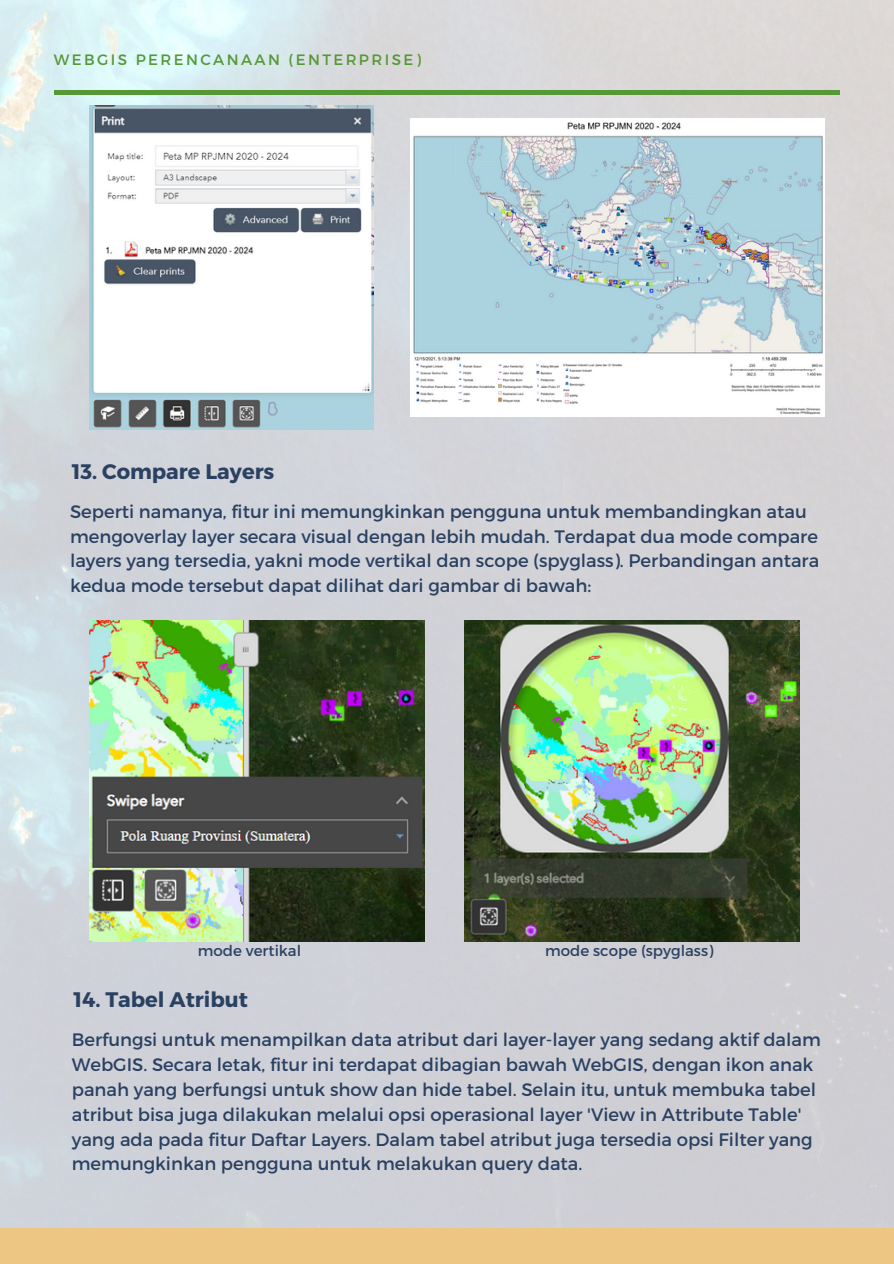
<style>
.page{position:relative;width:894px;height:1264px;background:#fff}
.page>*{position:absolute;margin:0;border:0;box-sizing:border-box;transform-origin:0 0}
.t1{font:700 21px "Montserrat";color:#2b4162}
.t2{font:18px/24.8px "Montserrat";color:#2b4162}
.t3{font:15px "Montserrat";color:#2b4162}
.t4{font:15px "Montserrat";letter-spacing:.16em;color:#569836}
</style>
<div class="page">
<img style="left:0;top:0;width:893px;height:1228px">
<div style="left:54px;top:90px;width:785px;height:5px;background:#569836"></div>
<div style="left:0;top:1228px;width:893px;height:35px;background:#eec684"></div>
<img style="left:89px;top:106px;width:284px;height:323px">
<img style="left:410px;top:118px;width:414px;height:298px">
<img style="left:89px;top:620px;width:335px;height:321px">
<img style="left:464px;top:620px;width:335px;height:321px">
<p class="t4" style="left:54px;top:50px;width:368px">WEBGIS PERENCANAAN (ENTERPRISE)</p>
<p class="t1" style="left:72px;top:457px;width:204px">13. Compare Layers</p>
<p class="t2" style="left:70px;top:498px;width:750px">Seperti namanya, fitur ini memungkinkan pengguna untuk membandingkan atau mengoverlay layer secara visual dengan lebih mudah. Terdapat dua mode compare layers yang tersedia, yakni mode vertikal dan scope (spyglass). Perbandingan antara kedua mode tersebut dapat dilihat dari gambar di bawah:</p>
<p class="t3" style="left:198px;top:940px;width:105px">mode vertikal</p>
<p class="t3" style="left:545px;top:940px;width:169px">mode scope (spyglass)</p>
<p class="t1" style="left:73px;top:986px;width:176px">14. Tabel Atribut</p>
<p class="t2" style="left:72px;top:1026px;width:750px">Berfungsi untuk menampilkan data atribut dari layer-layer yang sedang aktif dalam WebGIS. Secara letak, fitur ini terdapat dibagian bawah WebGIS, dengan ikon anak panah yang berfungsi untuk show dan hide tabel. Selain itu, untuk membuka tabel atribut bisa juga dilakukan melalui opsi operasional layer 'View in Attribute Table' yang ada pada fitur Daftar Layers. Dalam tabel atribut juga tersedia opsi Filter yang memungkinkan pengguna untuk melakukan query data.</p>
</div>
